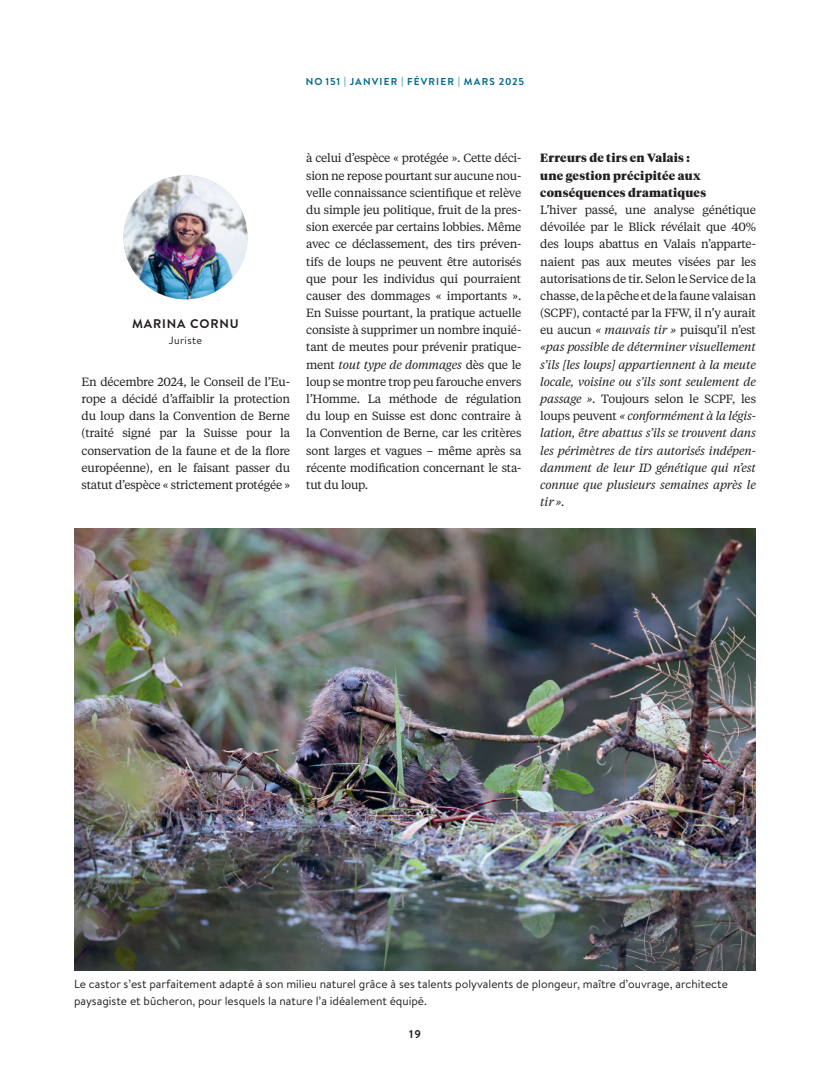
<style>
.page{position:relative;width:830px;height:1074px;background:#fff}
.page>*{position:absolute;margin:0;border:0;box-sizing:border-box;transform-origin:0 0}
.t1{font:700 12.5px "Brandon Text";letter-spacing:.07em;color:#231f20}
.t2{font:11.88px/17.2px "Tiempos Text";letter-spacing:-.02em;color:#231f20;text-align:justify}
.t3{font:italic 11.88px/17.2px "Tiempos Text";letter-spacing:-.02em;color:#231f20;text-align:justify}
.t4{font:11.88px/17.2px "Brandon Text";color:#231f20}
.t5{font:900 11.88px/17.2px "Tiempos Headline";letter-spacing:.02em;color:#231f20}
.t6{font:700 11.25px "Brandon Text";color:#231f20}
.t7{font:10.62px "Brandon Text";letter-spacing:.04em;color:#231f20}
.t8{font:700 10px "Brandon Text";letter-spacing:.11em;color:#006d8c}
.s1{font-style:italic}
.s2{font-style:normal}
</style>
<div class="page">
<img style="left:123px;top:175px;width:124px;height:124px;border-radius:62px">
<img style="left:74px;top:528px;width:681px;height:442px">
<p class="t8" style="left:305px;top:75px;width:220px">NO 151 | JANVIER | FÉVRIER | MARS 2025</p>
<p class="t1" style="left:132px;top:315px;width:108px">MARINA CORNU</p>
<p class="t7" style="left:169px;top:333px;width:35px">Juriste</p>
<p class="t2" style="left:81px;top:372px;width:210px">En décembre 2024, le Conseil de l’Eu&shy;rope a décidé d’affaiblir la protection du loup dans la Convention de Berne (traité signé par la Suisse pour la conservation de la faune et de la flore européenne), en le faisant passer du statut d’espèce « strictement protégée »</p>
<p class="t2" style="left:306px;top:149px;width:216px">à celui d’espèce « protégée ». Cette déci&shy;sion ne repose pourtant sur aucune nou&shy;velle connaissance scientifique et relève du simple jeu politique, fruit de la pres&shy;sion exercée par certains lobbies. Même avec ce déclassement, des tirs préven&shy;tifs de loups ne peuvent être autorisés que pour les individus qui pourraient causer des dommages « importants ».<br>En Suisse pourtant, la pratique actuelle consiste à supprimer un nombre inquié&shy;tant de meutes pour prévenir pratique&shy;ment <span class="s1">tout type de dommages</span> dès que le loup se montre trop peu farouche envers l’Homme. La méthode de régulation du loup en Suisse est donc contraire à la Convention de Berne, car les critères sont larges et vagues – même après sa récente modification concernant le sta&shy;tut du loup.</p>
<p class="t5" style="left:540px;top:149px;width:167px">Erreurs de tirs en Valais : une gestion précipitée aux conséquences dramatiques</p>
<p class="t3" style="left:540px;top:201px;width:217px"><span class="s2">L’hiver passé, une analyse génétique dévoilée par le Blick révélait que 40% des loups abattus en Valais n’apparte&shy;naient pas aux meutes visées par les autorisations de tir. Selon le Service de la chasse, de la pêche et de la faune valaisan (SCPF), contacté par la FFW, il n’y aurait eu aucun</span> « mauvais tir » <span class="s2">puisqu’il n’est </span>«pas possible de déterminer visuellement s’ils [les loups] appartiennent à la meute locale, voisine ou s’ils sont seulement de passage »<span class="s2">. Toujours selon le SCPF, les loups peuvent</span> « conformément à la légis&shy;lation, être abattus s’ils se trouvent dans les périmètres de tirs autorisés indépen&shy;damment de leur ID génétique qui n’est connue que plusieurs semaines après le tir ».</p>
<p class="t4" style="left:74px;top:974px;width:655px">Le castor s’est parfaitement adapté à son milieu naturel grâce à ses talents polyvalents de plongeur, maître d’ouvrage, architecte paysagiste et bûcheron, pour lesquels la nature l’a idéalement équipé.</p>
<p class="t6" style="left:409px;top:1026px;width:13px">19</p>
</div>
